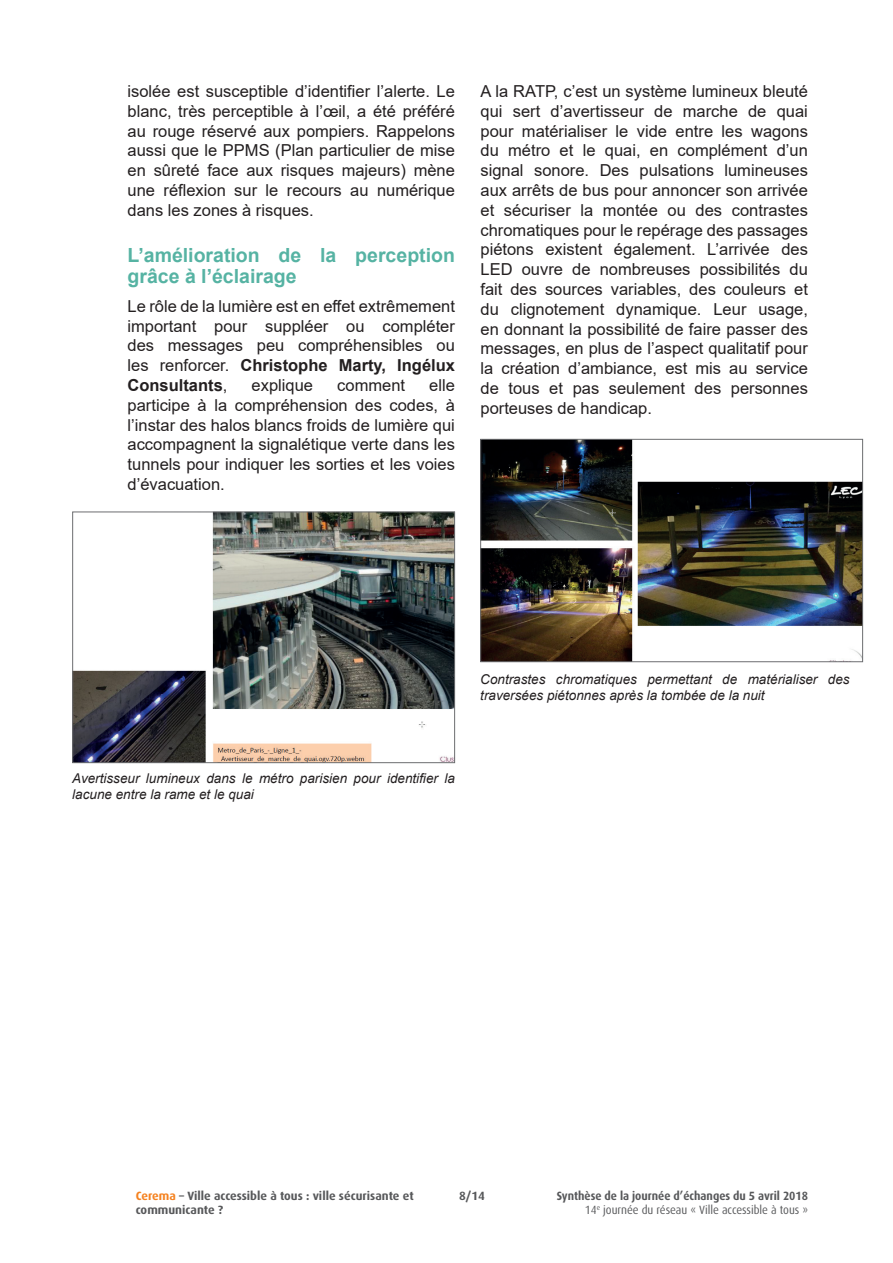
<style>
.page{position:relative;width:893px;height:1263px;background:#fff}
.page>*{position:absolute;margin:0;border:0;box-sizing:border-box;transform-origin:0 0}
.t1{font:700 19.5px/21px "Arial";color:#56b3a3}
.t2{font:16.5px/19.8px "Arial";color:#231f20;text-align:justify}
.t3{font:italic 13.5px/16.2px "Arial";color:#231f20}
.t4{font:700 12px/14.4px "Dax OT";color:#57585a;text-align:right;scale:.93 1}
.t5{font:700 12px/14.4px "Dax OT";color:#57585a}
.s1{font-weight:700}
.s2{color:#f58220}
.s3{font-weight:400}
</style>
<div class="page">
<img style="left:74px;top:514px;width:379px;height:247px">
<div style="left:72px;top:512px;width:383px;height:251px;border:1px solid #6c6d70"></div>
<img style="left:482px;top:441px;width:379px;height:219px">
<div style="left:480px;top:439px;width:383px;height:223px;border:1px solid #6c6d70"></div>
<p class="t2" style="left:128px;top:81px;width:329px">isolée est susceptible d’identifier l’alerte. Le blanc, très perceptible à l’œil, a été préféré au rouge réservé aux pompiers. Rappelons aussi que le PPMS (Plan particulier de mise en sûreté face aux risques majeurs) mène une réflexion sur le recours au numérique dans les zones à risques.</p>
<p class="t1" style="left:128px;top:245px;width:329px">L’amélioration de la perception grâce à l’éclairage</p>
<p class="t2" style="left:128px;top:296px;width:329px">Le rôle de la lumière est en effet extrêmement important pour suppléer ou compléter des messages peu compréhensibles ou les renforcer. <span class="s1">Christophe Marty, Ingélux Consultants</span>,</p>
<p class="t2" style="left:128px;top:375px;width:329px;text-indent:302px">elle participe à la compréhension des codes, à l’instar des halos blancs froids de lumière qui accompagnent la signalétique verte dans les tunnels pour indiquer les sorties et les voies d’évacuation.</p>
<p class="t2" style="left:252px;top:375px;width:63px">explique</p>
<p class="t2" style="left:337px;top:375px;width:69px">comment</p>
<p class="t2" style="left:480px;top:81px;width:329px">A la RATP, c’est un système lumineux bleuté qui sert d’avertisseur de marche de quai pour matérialiser le vide entre les wagons du métro et le quai, en complément d’un signal sonore. Des pulsations lumineuses aux arrêts de bus pour annoncer son arrivée et sécuriser la montée ou des contrastes chromatiques pour le repérage des passages piétons existent également. L’arrivée des LED ouvre de nombreuses possibilités du fait des sources variables, des couleurs et du clignotement dynamique. Leur usage, en donnant la possibilité de faire passer des messages, en plus de l’aspect qualitatif pour la création d’ambiance, est mis au service de tous et pas seulement des personnes porteuses de handicap.</p>
<p class="t3" style="left:480px;top:671px;width:371px">Contrastes chromatiques permettant de matérialiser des traversées piétonnes après la tombée de la nuit</p>
<p class="t3" style="left:72px;top:770px;width:384px">Avertisseur lumineux dans le métro parisien pour identifier la lacune entre la rame et le quai</p>
<p class="t5" style="left:459px;top:1188px;width:27px">8/14</p>
<p class="t5" style="left:136px;top:1188px;width:279px"><span class="s2">Cerema</span> – Ville accessible à tous : ville sécurisante et communicante ?</p>
<p class="t4" style="left:557px;top:1188px;width:272px">Synthèse de la journée d’échanges du 5 avril 2018<br><span class="s3">14</span><sup>e</sup> <span class="s3">journée du réseau « Ville accessible à tous »</span></p>
</div>
